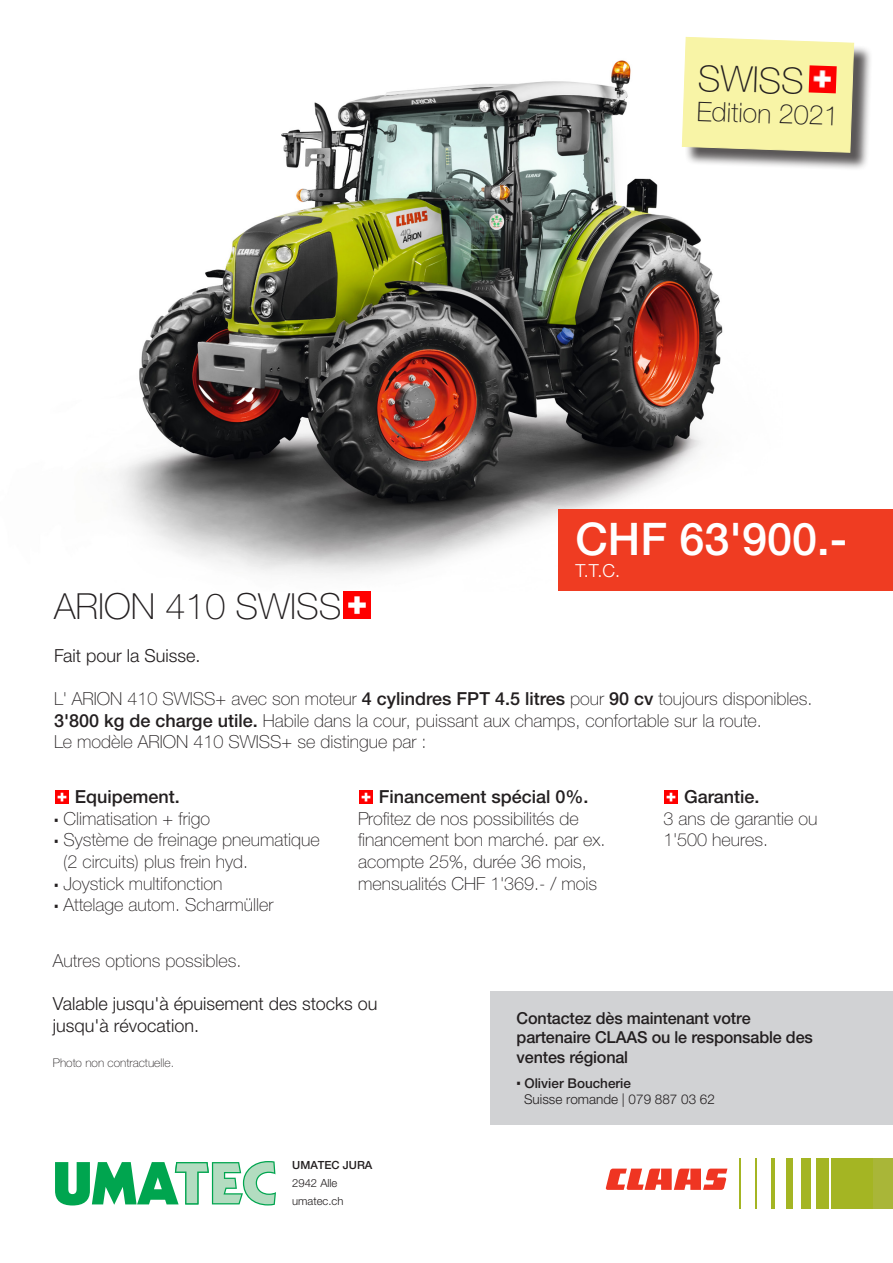
<style>
.page{position:relative;width:893px;height:1263px;background:#fff}
.page>*{position:absolute;margin:0;border:0;box-sizing:border-box;transform-origin:0 0}
.t1{font:500 45px "CLAAS Helvetica Neue";color:#fff}
.t2{font:100 36px "CLAAS Helvetica Neue";color:#231f20}
.t3{font:100 27px "CLAAS Helvetica Neue";color:#231f20}
.t4{font:100 18px/21.6px "CLAAS Helvetica Neue";color:#231f20}
.t5{font:300 18px/21.6px "CLAAS Helvetica Neue";color:#231f20}
.t6{font:500 18px "CLAAS Helvetica Neue";color:#231f20}
.t7{font:300 18px "CLAAS Helvetica Neue";color:#fff}
.Advert_Body_copy_45{font:500 16.5px/19.8px "CLAAS Helvetica Neue";letter-spacing:-.01em;color:#231f20}
.Advert_Body_copy_45-2{font:300 13.5px/16.2px "CLAAS Helvetica Neue";color:#231f20}
.t8{font:100 12px "CLAAS Helvetica Neue";color:#231f20}
.Advert_homepage_45_1{font:300 11.25px/18px "CLAAS Helvetica Neue";color:#231f20}
.s1{font-weight:500}
.s2{font-family:"Arial";font-weight:400;font-size:14.1px}
</style>
<div class="page">
<img style="left:115px;top:60px;width:778px;height:532px">
<div style="left:558px;top:509px;width:335px;height:81px;background:#ef3c22"></div>
<div style="left:490px;top:991px;width:403px;height:134px;background:#d1d2d4"></div>
<svg style="left:606px;top:1168px;width:121px;height:22px"></svg>
<div style="left:831px;top:1158px;width:51px;height:50px;background:#a4b523"></div>
<div style="left:816px;top:1158px;width:14px;height:50px;background:#a4b523"></div>
<div style="left:802px;top:1158px;width:9px;height:50px;background:#a4b523"></div>
<div style="left:786px;top:1158px;width:7px;height:50px;background:#a4b523"></div>
<hr style="left:771px;top:1158px;width:4px;height:50px;background:#a4b523">
<hr style="left:739px;top:1158px;width:1px;height:50px;background:#a4b523">
<hr style="left:755px;top:1158px;width:2px;height:50px;background:#a4b523">
<img style="left:343px;top:592px;width:27px;height:27px">
<div style="left:873px;top:1158px;width:20px;height:50px;background:#a9b638"></div>
<svg style="left:55px;top:790px;width:13px;height:13px"></svg>
<svg style="left:665px;top:790px;width:13px;height:13px"></svg>
<svg style="left:359px;top:790px;width:13px;height:13px"></svg>
<div style="left:684px;top:39px;width:188px;height:132px;background:#231f20;opacity:.75"></div>
<svg style="left:682px;top:37px;width:172px;height:116px;background:#f4e9a3"></svg>
<svg style="left:55px;top:1161px;width:221px;height:45px"></svg>
<p class="t2" style="left:699px;top:54px;width:108px;rotate:2deg">SWISS</p>
<p class="t3" style="left:697px;top:93px;width:144px;rotate:2deg">Edition 2021</p>
<p class="t1" style="left:575px;top:510px;width:273px">CHF 63'900.-</p>
<p class="t7" style="left:575px;top:558px;width:46px">T.T.C.</p>
<p class="t2" style="left:54px;top:582px;width:289px">ARION 410 SWISS</p>
<p class="t5" style="left:54px;top:645px;width:148px">Fait pour la Suisse.</p>
<p class="t4" style="left:54px;top:688px;width:760px">L' ARION 410 SWISS+ avec son moteur <span class="s1">4 cylindres FPT 4.5 litres</span> pour <span class="s1">90 cv</span> toujours disponibles.<br><span class="s1">3'800 kg de charge utile.</span> Habile dans la cour, puissant aux champs, confortable sur la route.</p>
<p class="t4" style="left:54px;top:731px;width:374px">Le modèle ARION 410 SWISS+ se distingue par :</p>
<p class="t6" style="left:75px;top:785px;width:107px">Equipement.</p>
<p class="t4" style="left:54px;top:808px;width:157px"><span class="s2">▪</span> Climatisation + frigo</p>
<p class="t4" style="left:54px;top:829px;width:267px"><span class="s2">▪</span> Système de freinage pneumatique</p>
<p class="t4" style="left:63px;top:851px;width:187px">(2 circuits) plus frein hyd.</p>
<p class="t4" style="left:54px;top:873px;width:170px"><span class="s2">▪</span> Joystick multifonction</p>
<p class="t4" style="left:54px;top:894px;width:221px"><span class="s2">▪</span> Attelage autom. Scharmüller</p>
<p class="t6" style="left:379px;top:785px;width:211px">Financement spécial 0%.</p>
<p class="t4" style="left:358px;top:808px;width:249px">Profitez de nos possibilités de financement bon marché. par ex. acompte 25%, durée 36 mois, mensualités CHF 1'369.- / mois</p>
<p class="t4" style="left:664px;top:786px;width:156px;text-indent:21px"><span class="s1">Garantie.<br></span>3 ans de garantie ou<br>1'500 heures.</p>
<p class="t4" style="left:53px;top:950px;width:190px">Autres options possibles.</p>
<p class="t5" style="left:53px;top:993px;width:326px">Valable jusqu'à épuisement des stocks ou jusqu'à révocation.</p>
<p class="t8" style="left:53px;top:1054px;width:123px">Photo non contractuelle.</p>
<p class="Advert_homepage_45_1" style="left:292px;top:1156px;width:82px"><span class="s1">UMATEC JURA<br></span>2942 Alle umatec.ch</p>
<p class="Advert_Body_copy_45" style="left:517px;top:1008px;width:298px">Contactez dès maintenant votre partenaire CLAAS ou le responsable des ventes régional</p>
<p class="Advert_Body_copy_45-2" style="left:524px;top:1075px;width:192px;text-indent:-8px"><span class="s2">▪</span> <span class="s1">Olivier Boucherie<br></span>Suisse romande | 079 887 03 62</p>
</div>
